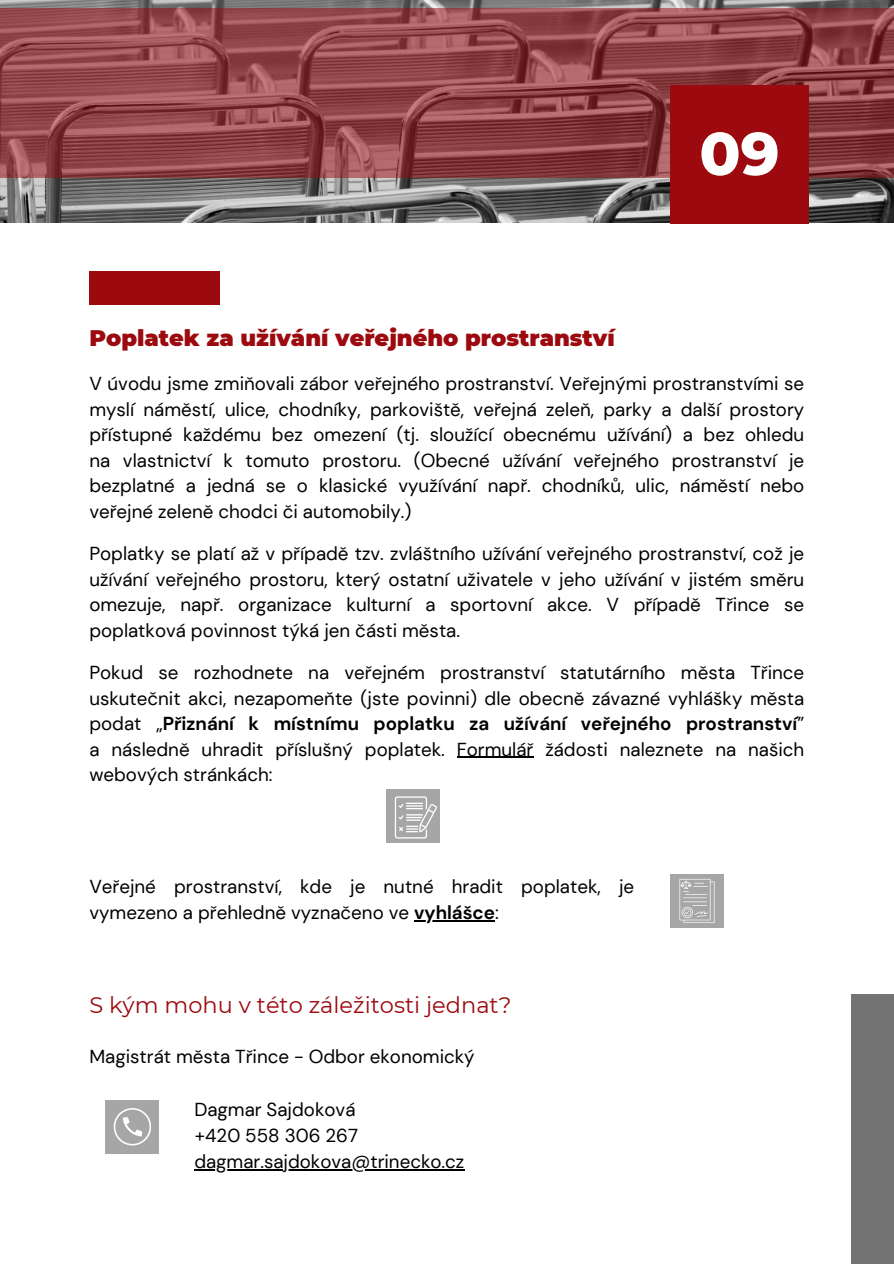
<style>
.page{position:relative;width:894px;height:1264px;background:#fff}
.page>*{position:absolute;margin:0;border:0;box-sizing:border-box;transform-origin:0 0}
.t1{font:800 60px "Montserrat";color:#fff}
.t2{font:900 22.5px "Montserrat";color:#9c0a0f}
.t3{font:22.5px "Montserrat";color:#9c0a0f}
.t4{font:18.75px/25.5px "DM Sans";color:#000;text-align:justify}
.s1{font-weight:700}
</style>
<div class="page">
<img style="left:0;top:0;width:893px;height:223px">
<svg style="left:0;top:9px;width:893px;height:169px;background:#8f4649"></svg>
<div style="left:670px;top:85px;width:138px;height:138px;background:#9c0a0f"></div>
<div style="left:850px;top:993px;width:43px;height:270px;background:#737373"></div>
<div style="left:89px;top:271px;width:131px;height:34px;background:#9c0a0f"></div>
<hr style="left:457px;top:757px;width:76px;height:1px;background:#000">
<div style="left:106px;top:1100px;width:53px;height:53px;background:#a6a6a6"></div>
<svg style="left:114px;top:1108px;width:37px;height:37px"></svg>
<div style="left:670px;top:874px;width:53px;height:53px;background:#a6a6a6"></div>
<svg style="left:679px;top:878px;width:35px;height:44px"></svg>
<div style="left:386px;top:789px;width:53px;height:53px;background:#a6a6a6"></div>
<svg style="left:394px;top:796px;width:43px;height:42px"></svg>
<hr style="left:194px;top:1169px;width:270px;height:1px;background:#000">
<hr style="left:414px;top:920px;width:81px;height:1px;background:#000">
<p class="t2" style="left:89px;top:324px;width:527px">Poplatek za užívání veřejného prostranství</p>
<p class="t1" style="left:699px;top:117px;width:82px">09</p>
<p class="t4" style="left:89px;top:371px;width:716px">V úvodu jsme zmiňovali zábor veřejného prostranství. Veřejnými prostranstvími se myslí náměstí, ulice, chodníky, parkoviště, veřejná zeleň, parky a další prostory přístupné každému bez omezení (tj. sloužící obecnému užívání) a bez ohledu na vlastnictví k tomuto prostoru. (Obecné užívání veřejného prostranství je bezplatné a jedná se o klasické využívání např. chodníků, ulic, náměstí nebo veřejné zeleně chodci či automobily.)</p>
<h1 class="t4" style="left:89px;top:541px;width:716px">Poplatky se platí až v případě tzv. zvláštního užívání veřejného prostranství, což je užívání veřejného prostoru, který ostatní uživatele v jeho užívání v jistém směru omezuje, např. organizace kulturní a sportovní akce. V případě Třince se poplatková povinnost týká jen části města.</h1>
<p class="t4" style="left:89px;top:660px;width:716px">Pokud se rozhodnete na veřejném prostranství statutárního města Třince uskutečnit akci, nezapomeňte (jste povinni) dle obecně závazné vyhlášky města podat „<span class="s1">Přiznání k místnímu poplatku za užívání veřejného prostranství</span>” a následně uhradit příslušný poplatek. Formulář žádosti naleznete na našich webových stránkách:</p>
<p class="t4" style="left:89px;top:873px;width:546px">Veřejné prostranství, kde je nutné hradit poplatek, je vymezeno a přehledně vyznačeno ve <span class="s1">vyhlášce</span>:</p>
<h2 class="t3" style="left:89px;top:991px;width:423px">S kým mohu v této záležitosti jednat?</h2>
<p class="t4" style="left:89px;top:1043px;width:387px">Magistrát města Třince - Odbor ekonomický</p>
<p class="t4" style="left:194px;top:1097px;width:163px">Dagmar Sajdoková</p>
<p class="t4" style="left:194px;top:1123px;width:165px">+420 558 306 267</p>
<p class="t4" style="left:194px;top:1148px;width:271px">dagmar.sajdokova@trinecko.cz</p>
</div>
